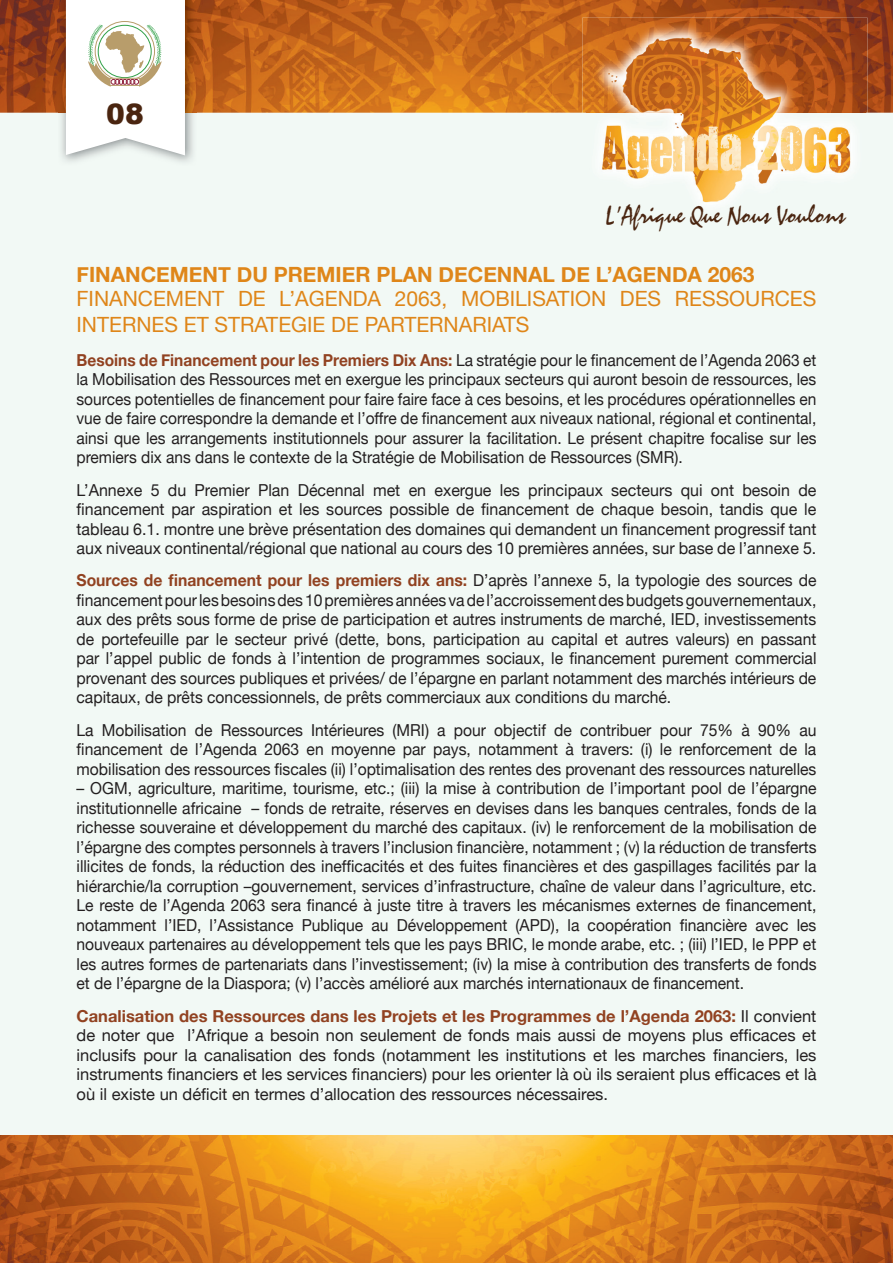
<style>
.page{position:relative;width:893px;height:1263px;background:#f2f9f5}
.page>*{position:absolute;margin:0;border:0;box-sizing:border-box;transform-origin:0 0}
.t1{font:900 28.2px "Arial";color:#4a2510}
.t2{font:26.4px "Staccato 222 BT";color:#4a2510;scale:.93 1}
.t3{font:21px/25.5px "Helvetica Neue";color:#df8619}
.t4{font:700 21px "Helvetica Neue";color:#df8619}
.t5{font:16.5px/19.5px "Helvetica Neue";color:#231f20;text-align:justify;scale:.95 1}
.t6{font:16.5px/19.6px "Helvetica Neue";color:#231f20;text-align:justify}
.t7{font:16.5px/19.5px "Helvetica Neue";color:#231f20;text-align:justify;scale:.94 1}
.s1{font-weight:700;color:#914221}
</style>
<div class="page">
<img style="left:0;top:0;width:893px;height:113px">
<img style="left:0;top:1135px;width:893px;height:128px">
<img style="left:59px;top:0;width:138px;height:162px">
<svg style="left:66px;top:0;width:119px;height:155px"></svg>
<img style="left:582px;top:18px;width:285px;height:95px">
<img style="left:587px;top:22px;width:278px;height:181px">
<h1 class="t1" style="left:106px;top:94px;width:39px">08</h1>
<h2 class="t2" style="left:605px;top:199px;width:260px">L’Afrique Que Nous Voulons</h2>
<p class="t4" style="left:77px;top:261px;width:679px">FINANCEMENT DU PREMIER PLAN DECENNAL DE L’AGENDA 2063</p>
<p class="t3" style="left:77px;top:285px;width:741px">FINANCEMENT DE L’AGENDA 2063, MOBILISATION DES RESSOURCES<br>INTERNES ET STRATEGIE DE PARTERNARIATS</p>
<p class="t7" style="left:77px;top:350px;width:789px"><span class="s1">Besoins de Financement pour les Premiers Dix Ans:</span> La stratégie pour le financement de l’Agenda 2063 et la Mobilisation des Ressources met en exergue les principaux secteurs qui auront besoin de ressources, les sources potentielles de financement pour faire faire face à ces besoins, et les procédures opérationnelles en vue de faire correspondre la demande et l’offre de financement aux niveaux national, régional et continental, ainsi que les arrangements institutionnels pour assurer la facilitation. Le présent chapitre focalise sur les premiers dix ans dans le contexte de la Stratégie de Mobilisation de Ressources (SMR).</p>
<p class="t6" style="left:77px;top:480px;width:741px">L’Annexe 5 du Premier Plan Décennal met en exergue les principaux secteurs qui ont besoin de financement par aspiration et les sources possible de financement de chaque besoin, tandis que le tableau 6.1. montre une brève présentation des domaines qui demandent un financement progressif tant aux niveaux continental/régional que national au cours des 10 premières années, sur base de l’annexe 5.</p>
<p class="t5" style="left:77px;top:571px;width:780px"><span class="s1">Sources de financement pour les premiers dix ans:</span> D’après l’annexe 5, la typologie des sources de financement pour les besoins des 10 premières années va de l’accroissement des budgets gouvernementaux, aux des prêts sous forme de prise de participation et autres instruments de marché, IED, investissements de portefeuille par le secteur privé (dette, bons, participation au capital et autres valeurs) en passant par l’appel public de fonds à l’intention de programmes sociaux, le financement purement commercial provenant des sources publiques et privées/ de l’épargne en parlant notamment des marchés intérieurs de capitaux, de prêts concessionnels, de prêts commerciaux aux conditions du marché.</p>
<p class="t5" style="left:77px;top:720px;width:780px">La Mobilisation de Ressources Intérieures (MRI) a pour objectif de contribuer pour 75% à 90% au financement de l’Agenda 2063 en moyenne par pays, notamment à travers: (i) le renforcement de la mobilisation des ressources fiscales (ii) l’optimalisation des rentes des provenant des ressources naturelles</p>
<p class="t5" style="left:77px;top:778px;width:780px">– OGM, agriculture, maritime, tourisme, etc.; (iii) la mise à contribution de l’important pool de l’épargne institutionnelle africaine – fonds de retraite, réserves en devises dans les banques centrales, fonds de la richesse souveraine et développement du marché des capitaux. (iv) le renforcement de la mobilisation de l’épargne des comptes personnels à travers l’inclusion financière, notamment ; (v) la réduction de transferts illicites de fonds, la réduction des inefficacités et des fuites financières et des gaspillages facilités par la hiérarchie/la corruption –gouvernement, services d’infrastructure, chaîne de valeur dans l’agriculture, etc.<br>Le reste de l’Agenda 2063 sera financé à juste titre à travers les mécanismes externes de financement, notamment l’IED, l’Assistance Publique au Développement (APD), la coopération financière avec les nouveaux partenaires au développement tels que les pays BRIC, le monde arabe, etc. ; (iii) l’IED, le PPP et les autres formes de partenariats dans l’investissement; (iv) la mise à contribution des transferts de fonds et de l’épargne de la Diaspora; (v) l’accès amélioré aux marchés internationaux de financement.</p>
<p class="t6" style="left:77px;top:1005px;width:741px"><span class="s1">Canalisation des Ressources dans les Projets et les Programmes de l’Agenda 2063:</span> Il convient de noter que l’Afrique a besoin non seulement de fonds mais aussi de moyens plus efficaces et inclusifs pour la canalisation des fonds (notamment les institutions et les marches financiers, les instruments financiers et les services financiers) pour les orienter là où ils seraient plus efficaces et là où il existe un déficit en termes d’allocation des ressources nécessaires.</p>
</div>
